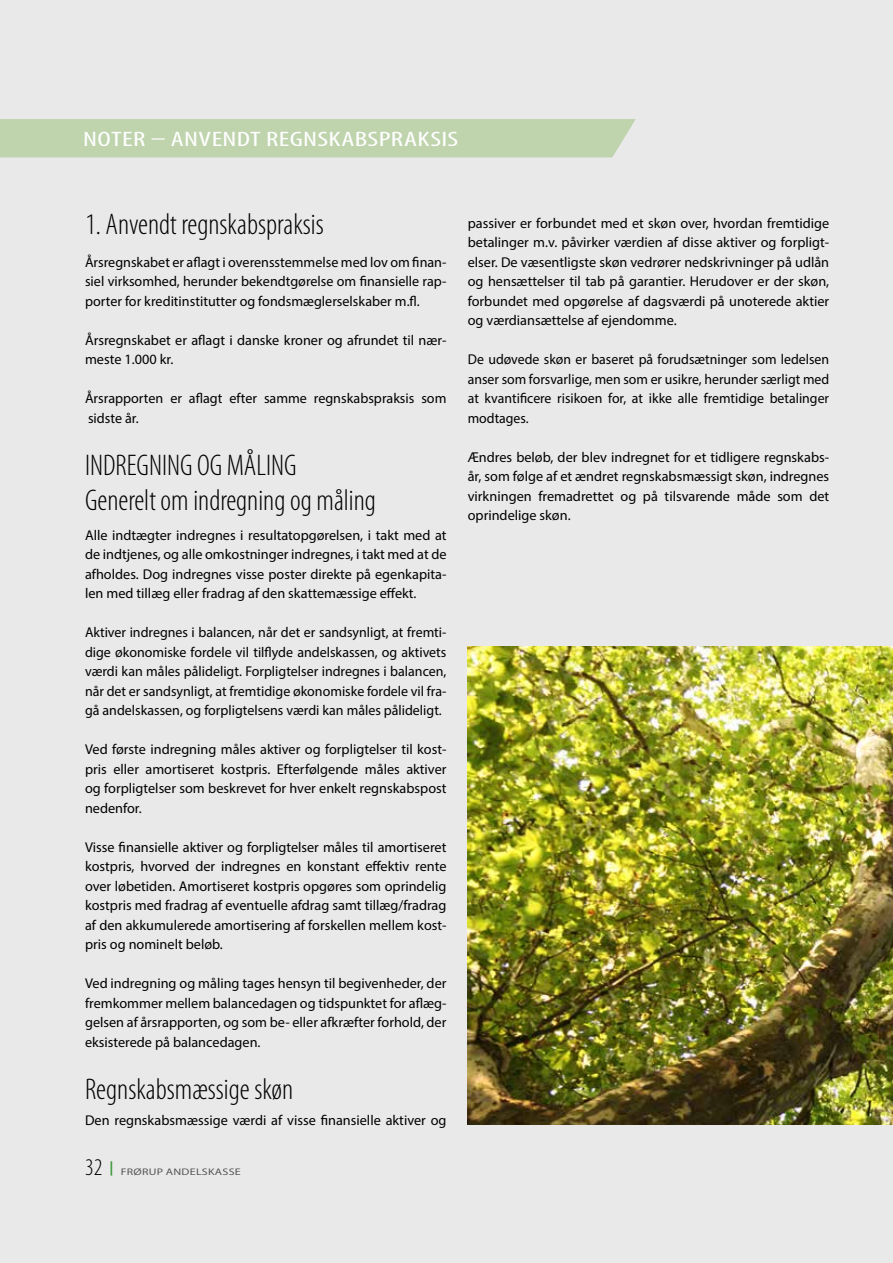
<style>
.page{position:relative;width:893px;height:1263px;background:#e9e9e9}
.page>*{position:absolute;margin:0;border:0;box-sizing:border-box;transform-origin:0 0}
.t1{font:300 condensed 30px/34.5px "Myriad Pro";color:#000}
.t2{font:condensed 21px "Myriad Pro";letter-spacing:.01em;color:#fff;scale:1.43 1}
.t3{font:14.25px/19.5px "Myriad Pro";color:#000;text-align:justify}
.t4{font:9.6px "Myriad Pro";letter-spacing:.02em;color:#565655;scale:1.25 1}
.s1{font-weight:300;font-stretch:condensed;font-size:24px;color:#000}
</style>
<div class="page">
<div style="left:0;top:119px;width:636px;height:38px;background:#bfd4ad"></div>
<img style="left:468px;top:646px;width:425px;height:479px">
<h2 class="t2" style="left:83px;top:127px;width:264px">NOTER – ANVENDT REGNSKABSPRAKSIS</h2>
<h1 class="t1" style="left:85px;top:208px;width:240px">1. Anvendt regnskabspraksis</h1>
<p class="t3" style="left:85px;top:252px;width:363px">Årsregnskabet er aflagt i overensstemmelse med lov om finan&shy;siel virksomhed, herunder bekendtgørelse om finansielle rap&shy;porter for kreditinstitutter og fondsmæglerselskaber m.fl.</p>
<p class="t3" style="left:85px;top:330px;width:363px">Årsregnskabet er aflagt i danske kroner og afrundet til nær&shy;meste 1.000 kr.</p>
<p class="t3" style="left:85px;top:389px;width:363px">Årsrapporten er aflagt efter samme regnskabspraksis som sidste år.</p>
<h1 class="t1" style="left:85px;top:449px;width:292px">INDREGNING OG MÅLING<br>Generelt om indregning og måling</h1>
<p class="t3" style="left:85px;top:525px;width:363px">Alle indtægter indregnes i resultatopgørelsen, i takt med at de indtjenes, og alle omkostninger indregnes, i takt med at de afholdes. Dog indregnes visse poster direkte på egenkapita&shy;len med tillæg eller fradrag af den skattemæssige effekt.</p>
<p class="t3" style="left:85px;top:623px;width:363px">Aktiver indregnes i balancen, når det er sandsynligt, at fremti&shy;dige økonomiske fordele vil tilflyde andelskassen, og aktivets værdi kan måles pålideligt. Forpligtelser indregnes i balancen, når det er sandsynligt, at fremtidige økonomiske fordele vil fra&shy;gå andelskassen, og forpligtelsens værdi kan måles pålideligt.</p>
<p class="t3" style="left:85px;top:740px;width:363px">Ved første indregning måles aktiver og forpligtelser til kost&shy;pris eller amortiseret kostpris. Efterfølgende måles aktiver og forpligtelser som beskrevet for hver enkelt regnskabspost nedenfor.</p>
<p class="t3" style="left:85px;top:837px;width:363px">Visse finansielle aktiver og forpligtelser måles til amortiseret kostpris, hvorved der indregnes en konstant effektiv rente over løbetiden. Amortiseret kostpris opgøres som oprindelig kostpris med fradrag af eventuelle afdrag samt tillæg/fradrag af den akkumulerede amortisering af forskellen mellem kost&shy;pris og nominelt beløb.</p>
<p class="t3" style="left:85px;top:974px;width:363px">Ved indregning og måling tages hensyn til begivenheder, der fremkommer mellem balancedagen og tidspunktet for aflæg&shy;gelsen af årsrapporten, og som be- eller afkræfter forhold, der eksisterede på balancedagen.</p>
<h1 class="t1" style="left:85px;top:1073px;width:210px">Regnskabsmæssige skøn</h1>
<p class="t3" style="left:85px;top:1110px;width:363px">Den regnskabsmæssige værdi af visse finansielle aktiver og</p>
<p class="t4" style="left:85px;top:1166px;width:126px"><span class="s1">32</span> <sup>|</sup> FRØRUP ANDELSKASSE</p>
<p class="t3" style="left:468px;top:213px;width:363px">passiver er forbundet med et skøn over, hvordan fremtidige betalinger m.v. påvirker værdien af disse aktiver og forpligt&shy;elser. De væsentligste skøn vedrører nedskrivninger på udlån og hensættelser til tab på garantier. Herudover er der skøn, forbundet med opgørelse af dagsværdi på unoterede aktier og værdiansættelse af ejendomme.</p>
<p class="t3" style="left:468px;top:350px;width:363px">De udøvede skøn er baseret på forudsætninger som ledelsen anser som forsvarlige, men som er usikre, herunder særligt med at kvantificere risikoen for, at ikke alle fremtidige betalinger modtages.</p>
<p class="t3" style="left:468px;top:447px;width:363px">Ændres beløb, der blev indregnet for et tidligere regnskabs&shy;år, som følge af et ændret regnskabsmæssigt skøn, indregnes virkningen fremadrettet og på tilsvarende måde som det oprindelige skøn.</p>
</div>
